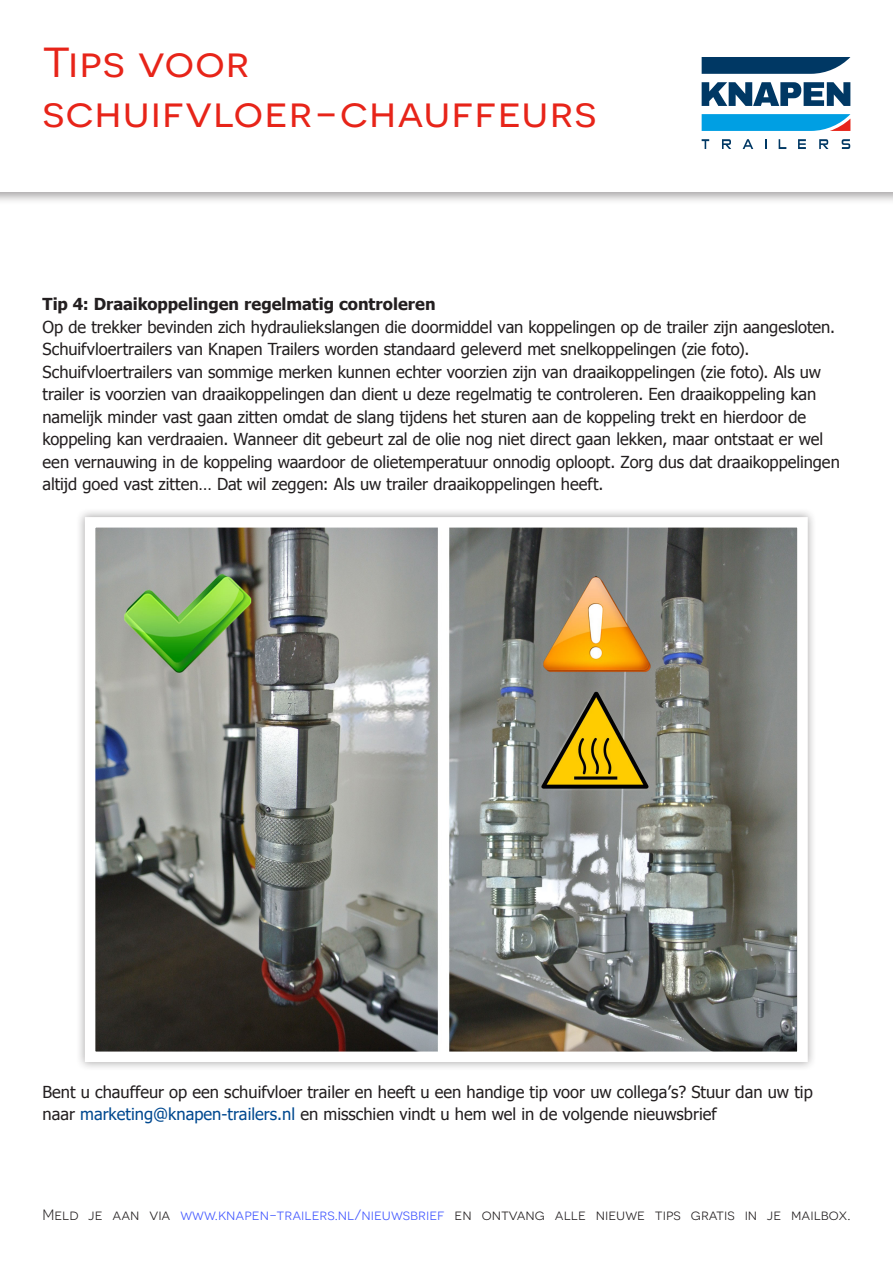
<style>
.page{position:relative;width:893px;height:1263px;background:#fff}
.page>*{position:absolute;margin:0;border:0;box-sizing:border-box;transform-origin:0 0}
.t1{font:42px/50.4px "Novecentosanswide";letter-spacing:.025em;color:#e72419;scale:1.05 1}
.t2{font:16.5px/22.5px "Tahoma";letter-spacing:-.005em;color:#231f20}
.t3{font:700 16.5px "Tahoma";color:#231f20}
.t4{font:15px "Novecentosanswide";color:#231f20}
.s1{color:#014990}
.s2{color:#4055ff}
</style>
<div class="page">
<div style="left:76px;top:508px;width:741px;height:563px;background:#f8f7f8"></div>
<img style="left:81px;top:513px;width:731px;height:553px">
<div style="left:0;top:0;width:893px;height:205px;background:#231f20;opacity:.4"></div>
<div style="left:0;top:0;width:893px;height:191px;background:#fff"></div>
<svg style="left:702px;top:57px;width:148px;height:17px;background:#174a72"></svg>
<svg style="left:702px;top:114px;width:148px;height:17px;background:#169edc"></svg>
<svg style="left:702px;top:82px;width:148px;height:24px"></svg>
<svg style="left:702px;top:139px;width:7px;height:10px"></svg>
<svg style="left:743px;top:139px;width:10px;height:10px"></svg>
<svg style="left:779px;top:139px;width:7px;height:10px"></svg>
<svg style="left:798px;top:139px;width:8px;height:10px"></svg>
<svg style="left:819px;top:139px;width:9px;height:10px"></svg>
<svg style="left:842px;top:139px;width:8px;height:10px"></svg>
<svg style="left:722px;top:139px;width:9px;height:10px"></svg>
<h1 class="t1" style="left:43px;top:37px;width:529px">Tips voor schuifvloer-chauffeurs</h1>
<p class="t3" style="left:43px;top:293px;width:395px">Tip 4: Draaikoppelingen regelmatig controleren</p>
<p class="t2" style="left:43px;top:315px;width:799px">Op de trekker bevinden zich hydrauliekslangen die doormiddel van koppelingen op de trailer zijn aangesloten.<br>Schuifvloertrailers van Knapen Trailers worden standaard geleverd met snelkoppelingen (zie foto).<br>Schuifvloertrailers van sommige merken kunnen echter voorzien zijn van draaikoppelingen (zie foto). Als uw trailer is voorzien van draaikoppelingen dan dient u deze regelmatig te controleren. Een draaikoppeling kan namelijk minder vast gaan zitten omdat de slang tijdens het sturen aan de koppeling trekt en hierdoor de koppeling kan verdraaien. Wanneer dit gebeurt zal de olie nog niet direct gaan lekken, maar ontstaat er wel een vernauwing in de koppeling waardoor de olietemperatuur onnodig oploopt. Zorg dus dat draaikoppelingen altijd goed vast zitten… Dat wil zeggen: Als uw trailer draaikoppelingen heeft.</p>
<p class="t2" style="left:43px;top:1080px;width:772px">Bent u chauffeur op een schuifvloer trailer en heeft u een handige tip voor uw collega’s? Stuur dan uw tip naar <span class="s1">marketing@knapen-trailers.nl</span> en misschien vindt u hem wel in de volgende nieuwsbrief</p>
<p class="t4" style="left:43px;top:1206px;width:809px">Meld je aan via <span class="s2">www.knapen-trailers.nl/nieuwsbrief</span> en ontvang alle nieuwe tips gratis in je mailbox.</p>
</div>
